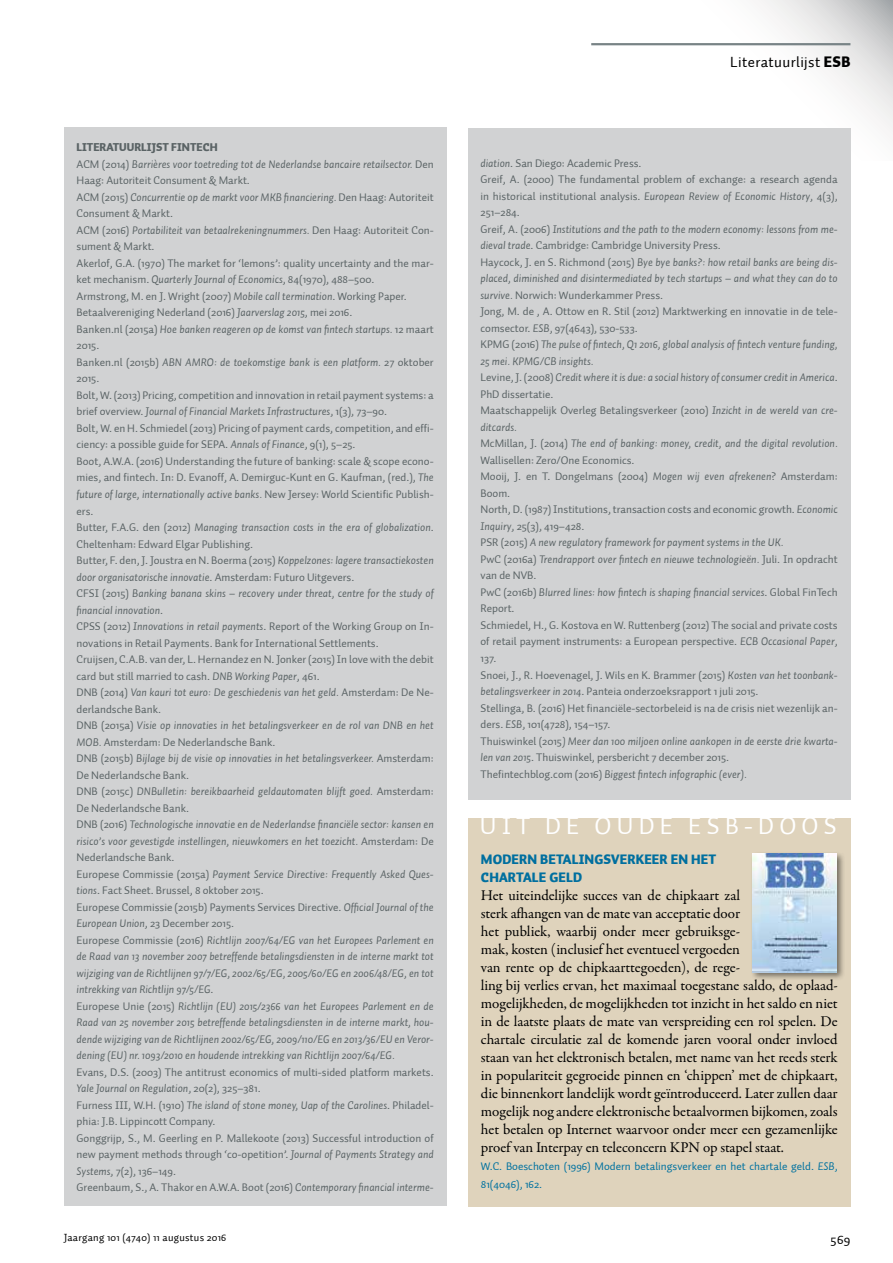
<style>
.page{position:relative;width:893px;height:1263px;background:#fff}
.page>*{position:absolute;margin:0;border:0;box-sizing:border-box;transform-origin:0 0}
.t1{font:24.75px "Auto 1";letter-spacing:.21em;color:#fff}
.t2{font:15px/18px "Garamond Premr Pro";letter-spacing:-.005em;color:#000}
.t3{font:15px "Auto 1";letter-spacing:.025em;color:#000}
.t4{font:900 13.5px/18px "Auto 1";letter-spacing:.01em;color:#006f9f}
.t5{font:13.5px "Auto 1";color:#000}
.t6{font:italic 11.25px/16.5px "Auto 1";color:#5a6365}
.t7{font:11.25px/16.5px "Auto 1";color:#5a6365}
.t8{font:11.25px/18px "Auto 1";color:#00719f}
.t9{font:10.5px "Auto 1";letter-spacing:.025em;color:#000}
.s1{font-weight:900;font-style:normal}
.s2{font-style:normal}
.s3{font-style:italic}
.s4{font-weight:900}
</style>
<div class="page">
<svg style="left:641px;top:0;width:252px;height:160px"></svg>
<hr style="left:591px;top:43px;width:259px;height:2px;background:#788386">
<div style="left:468px;top:818px;width:382px;height:388px;background:#dfd3bc"></div>
<div style="left:751px;top:851px;width:94px;height:130px;background:#000;opacity:.49"></div>
<img style="left:753px;top:853px;width:83px;height:119px">
<div style="left:64px;top:128px;width:382px;height:1078px;background:#d1d2d3"></div>
<div style="left:468px;top:128px;width:382px;height:671px;background:#d1d2d3"></div>
<p class="t6" style="left:77px;top:139px;width:359px"><span class="s1">LITERATUURLIJST FINTECH<br></span><span class="s2">ACM (2014)</span> Barrières voor toetreding tot de Nederlandse bancaire retailsector. <span class="s2">Den Haag: Autoriteit Consument &amp; Markt.<br>ACM (2015)</span> Concurrentie op de markt voor MKB financiering. <span class="s2">Den Haag: Autoriteit Consument &amp; Markt.<br>ACM (2016)</span> Portabiliteit van betaalrekeningnummers. <span class="s2">Den Haag: Autoriteit Con&shy;sument &amp; Markt.<br>Akerlof, G.A. (1970) The market for ‘lemons’: quality uncertainty and the mar&shy;ket mechanism.</span> Quarterly Journal of Economics<span class="s2">, 84(1970), 488–500.<br>Armstrong, M. en J. Wright (2007)</span> Mobile call termination<span class="s2">. Working Paper.<br>Betaalvereniging Nederland (2016)</span> Jaarverslag 2015<span class="s2">, mei 2016.<br>Banken.nl (2015a)</span> Hoe banken reageren op de komst van fintech startups. <span class="s2">12 maart 2015.<br>Banken.nl (2015b)</span> ABN AMRO: de toekomstige bank is een platform. <span class="s2">27 oktober 2015.<br>Bolt, W. (2013) Pricing, competition and innovation in retail payment systems: a brief overview.</span> Journal of Financial Markets Infrastructures<span class="s2">, 1(3), 73–90.<br>Bolt, W. en H. Schmiedel (2013) Pricing of payment cards, competition, and effi&shy;ciency: a possible guide for SEPA.</span> Annals of Finance<span class="s2">, 9(1), 5–25.<br>Boot, A.W.A. (2016) Understanding the future of banking: scale &amp; scope econo&shy;mies, and fintech. In: D. Evanoff, A. Demirguc-Kunt en G. Kaufman, (red.),</span> The future of large, internationally active banks. <span class="s2">New Jersey: World Scientific Publish&shy;ers.<br>Butter, F.A.G. den (2012)</span> Managing transaction costs in the era of globalization<span class="s2">.<br>Cheltenham: Edward Elgar Publishing.<br>Butter, F. den, J. Joustra en N. Boerma (2015)</span> Koppelzones: lagere transactiekosten door organisatorische innovatie<span class="s2">. Amsterdam: Futuro Uitgevers.<br>CFSI (2015)</span> Banking banana skins – recovery under threat, centre for the study of financial innovation<span class="s2">.<br>CPSS (2012)</span> Innovations in retail payments<span class="s2">. Report of the Working Group on In&shy;novations in Retail Payments. Bank for International Settlements.<br>Cruijsen, C.A.B. van der, L. Hernandez en N. Jonker (2015) In love with the debit card but still married to cash.</span> DNB Working Paper<span class="s2">, 461.<br>DNB (2014)</span> Van kauri tot euro: De geschiedenis van het geld. <span class="s2">Amsterdam: De Ne&shy;derlandsche Bank.<br>DNB (2015a)</span> Visie op innovaties in het betalingsverkeer en de rol van DNB en het MOB. <span class="s2">Amsterdam: De Nederlandsche Bank.<br>DNB (2015b)</span> Bijlage bij de visie op innovaties in het betalingsverkeer. <span class="s2">Amsterdam:<br>De Nederlandsche Bank.<br>DNB (2015c)</span> DNBulletin: bereikbaarheid geldautomaten blijft goed. <span class="s2">Amsterdam:<br>De Nederlandsche Bank.<br>DNB (2016)</span> Technologische innovatie en de Nederlandse financiële sector: kansen en risico’s voor gevestigde instellingen, nieuwkomers en het toezicht. <span class="s2">Amsterdam: De Nederlandsche Bank.<br>Europese Commissie (2015a)</span> Payment Service Directive: Frequently Asked Ques&shy;tions<span class="s2">. Fact Sheet. Brussel, 8 oktober 2015.<br>Europese Commissie (2015b) Payments Services Directive.</span> Official Journal of the European Union<span class="s2">, 23 December 2015.<br>Europese Commissie (2016)</span> Richtlijn 2007/64/EG van het Europees Parlement en de Raad van 13 november 2007 betreffende betalingsdiensten in de interne markt tot wijziging van de Richtlijnen 97/7/EG, 2002/65/EG, 2005/60/EG en 2006/48/EG, en tot intrekking van Richtlijn 97/5/EG<span class="s2">.<br>Europese Unie (2015)</span> Richtlijn (EU) 2015/2366 van het Europees Parlement en de Raad van 25 november 2015 betreffende betalingsdiensten in de interne markt, hou&shy;dende wijziging van de Richtlijnen 2002/65/EG, 2009/110/EG en 2013/36/EU en Veror&shy;dening (EU) nr. 1093/2010 en houdende intrekking van Richtlijn 2007/64/EG.</p>
<p class="t7" style="left:77px;top:1064px;width:359px">Evans, D.S. (2003) The antitrust economics of multi-sided platform markets.<br><span class="s3">Yale Journal on Regulation</span>, 20(2), 325–381.<br>Furness III, W.H. (1910) <span class="s3">The island of stone money, Uap of the Carolines</span>. Philadel&shy;phia: J.B. Lippincott Company.<br>Gonggrijp, S., M. Geerling en P. Mallekoote (2013) Successful introduction of new payment methods through ‘co-opetition’. <span class="s3">Journal of Payments Strategy and Systems</span>, 7(2), 136–149.<br>Greenbaum, S., A. Thakor en A.W.A. Boot (2016) <span class="s3">Contemporary financial interme-</span></p>
<h2 class="t3" style="left:730px;top:53px;width:122px">Literatuurlijst <span class="s4">ESB</span></h2>
<p class="t7" style="left:480px;top:155px;width:359px"><span class="s3">diation</span>. San Diego: Academic Press.<br>Greif, A. (2000) The fundamental problem of exchange: a research agenda in historical institutional analysis. <span class="s3">European Review of Economic History</span>, 4(3), 251–284.<br>Greif, A. (2006) <span class="s3">Institutions and the path to the modern economy: lessons from me&shy;dieval trade</span>. Cambridge: Cambridge University Press.<br>Haycock, J. en S. Richmond (2015) <span class="s3">Bye bye banks?: how retail banks are being dis&shy;placed, diminished and disintermediated by tech startups – and what they can do to survive.</span> Norwich: Wunderkammer Press.<br>Jong, M. de , A. Ottow en R. Stil (2012) Marktwerking en innovatie in de tele&shy;comsector. <span class="s3">ESB</span>, 97(4643), 530-533.<br>KPMG (2016) <span class="s3">The pulse of fintech, Q1 2016, global analysis of fintech venture funding, 25 mei. KPMG/CB insights.<br></span>Levine, J. (2008) <span class="s3">Credit where it is due: a social history of consumer credit in America</span>.<br>PhD dissertatie.<br>Maatschappelijk Overleg Betalingsverkeer (2010) <span class="s3">Inzicht in de wereld van cre&shy;ditcards.<br></span>McMillan, J. (2014) <span class="s3">The end of banking: money, credit, and the digital revolution.<br></span>Wallisellen: Zero/One Economics.<br>Mooij, J. en T. Dongelmans (2004) <span class="s3">Mogen wij even afrekenen</span>? Amsterdam:<br>Boom.<br>North, D. (1987) Institutions, transaction costs and economic growth. <span class="s3">Economic Inquiry</span>, 25(3), 419–428.<br>PSR (2015) <span class="s3">A new regulatory framework for payment systems in the UK.<br></span>PwC (2016a) <span class="s3">Trendrapport over fintech en nieuwe technologieën.</span> Juli. In opdracht van de NVB.<br>PwC (2016b) <span class="s3">Blurred lines: how fintech is shaping financial services</span>. Global FinTech Report.<br>Schmiedel, H., G. Kostova en W. Ruttenberg (2012) The social and private costs of retail payment instruments: a European perspective. <span class="s3">ECB Occasional Paper</span>, 137.<br>Snoei, J., R. Hoevenagel, J. Wils en K. Brammer (2015) <span class="s3">Kosten van het toonbank&shy;betalingsverkeer in 2014</span>. Panteia onderzoeksrapport 1 juli 2015.<br>Stellinga, B. (2016) Het financiële-sectorbeleid is na de crisis niet wezenlijk an&shy;ders. <span class="s3">ESB</span>, 101(4728), 154–157.<br>Thuiswinkel (2015<span class="s3">) Meer dan 100 miljoen online aankopen in de eerste drie kwarta&shy;len van 2015</span>. Thuiswinkel, persbericht 7 december 2015.<br>Thefintechblog.com (2016) <span class="s3">Biggest fintech infographic (ever).</span></p>
<h1 class="t1" style="left:480px;top:811px;width:359px">UIT DE OUDE ESB-DOOS</h1>
<p class="t4" style="left:481px;top:851px;width:237px">MODERN BETALINGSVERKEER EN HET<br>CHARTALE GELD</p>
<p class="t2" style="left:481px;top:887px;width:358px">Het uiteindelijke succes van de chipkaart zal<br>sterk afhangen van de mate van acceptatie door<br>het publiek, waarbij onder meer gebruiksge-<br>mak, kosten (inclusief het eventueel vergoeden<br>van rente op de chipkaarttegoeden), de rege-<br>ling bij verlies ervan, het maximaal toegestane saldo, de oplaad&shy;mogelijkheden, de mogelijkheden tot inzicht in het saldo en niet in de laatste plaats de mate van verspreiding een rol spelen. De chartale circulatie zal de komende jaren vooral onder invloed staan van het elektronisch betalen, met name van het reeds sterk in populariteit gegroeide pinnen en ‘chippen’ met de chipkaart, die binnenkort landelijk wordt geïntroduceerd. Later zullen daar mogelijk nog andere elektronische betaalvormen bijkomen, zoals het betalen op Internet waarvoor onder meer een gezamenlijke proef van Interpay en teleconcern KPN op stapel staat.</p>
<p class="t8" style="left:481px;top:1157px;width:358px">W.C. Boeschoten (1996) Modern betalingsverkeer en het chartale geld. <span class="s3">ESB</span>,<br>81(4046), 162.</p>
<p class="t9" style="left:64px;top:1231px;width:164px">Jaargang 101 (4740) 11 augustus 2016</p>
<p class="t5" style="left:831px;top:1231px;width:21px">569</p>
</div>
